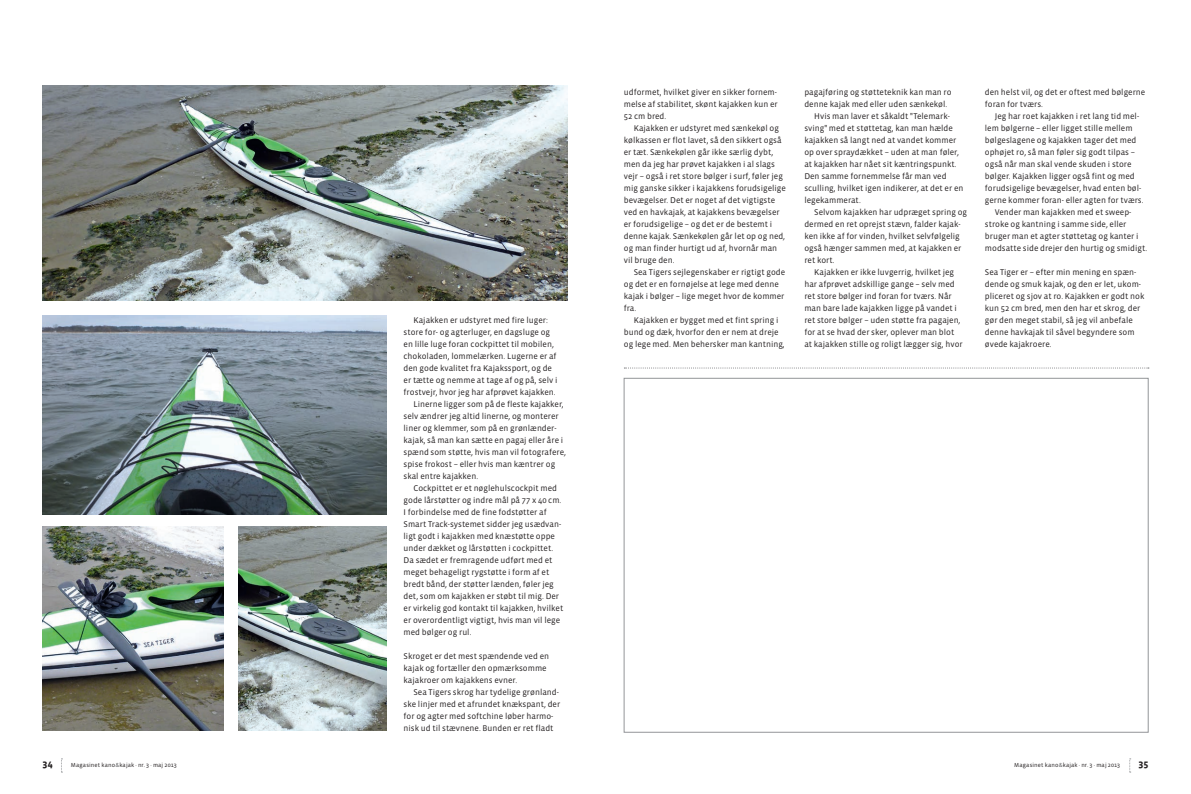
<style>
.page{position:relative;width:1191px;height:794px;background:#fff}
.page>*{position:absolute;margin:0;border:0;box-sizing:border-box;transform-origin:0 0}
.t1{font:700 10px "Vista Sans OT";color:#231f20}
.brødtekst__indryk{font:8.5px/12px "Vista Sans OT";color:#231f20}
.brødtekst{font:8.5px/12px "Vista Sans OT";color:#231f20}
.t2{font:6px "Vista Sans OT";letter-spacing:.025em;color:#231f20}
.s1{color:#57585a}
</style>
<div class="page">
<svg style="left:61px;top:758px;width:1px;height:14px"></svg>
<svg style="left:1129px;top:758px;width:1px;height:14px"></svg>
<img style="left:43px;top:315px;width:343px;height:199px">
<img style="left:43px;top:85px;width:524px;height:216px">
<img style="left:43px;top:526px;width:180px;height:204px">
<img style="left:238px;top:526px;width:148px;height:204px">
<svg style="left:624px;top:367px;width:525px;height:1px"></svg>
<div style="left:624px;top:378px;width:524px;height:354px;background:#fff;border:1px solid #939598"></div>
<p class="brødtekst__indryk" style="left:403px;top:314px;width:155px;text-indent:10px">Kajakken er udstyret med fire luger: store for- og agterluger, en dagsluge og en lille luge foran cockpittet til mobilen, chokoladen, lommelærken. Lugerne er af den gode kvalitet fra Kajakssport, og de er tætte og nemme at tage af og på, selv i frostvejr, hvor jeg har afprøvet kajakken.</p>
<p class="brødtekst__indryk" style="left:403px;top:398px;width:164px;text-indent:10px">Linerne ligger som på de fleste kajakker, selv ændrer jeg altid linerne, og monterer liner og klemmer, som på en grønlænder&shy;kajak, så man kan sætte en pagaj eller åre i spænd som støtte, hvis man vil fotografere, spise frokost – eller hvis man kæntrer og skal entre kajakken.</p>
<p class="brødtekst__indryk" style="left:403px;top:482px;width:161px;text-indent:10px">Cockpittet er et nøglehulscockpit med gode lårstøtter og indre mål på 77 x 40 cm.<br>I forbindelse med de fine fodstøtter af Smart Track-systemet sidder jeg usædvan&shy;ligt godt i kajakken med knæstøtte oppe under dækket og lårstøtten i cockpittet.<br>Da sædet er fremragende udført med et meget behageligt rygstøtte i form af et bredt bånd, der støtter lænden, føler jeg det, som om kajakken er støbt til mig. Der er virkelig god kontakt til kajakken, hvilket er overordentligt vigtigt, hvis man vil lege med bølger og rul.</p>
<p class="brødtekst" style="left:403px;top:650px;width:147px">Skroget er det mest spændende ved en kajak og fortæller den opmærksomme kajakroer om kajakkens evner.</p>
<p class="brødtekst__indryk" style="left:403px;top:686px;width:158px;text-indent:10px">Sea Tigers skrog har tydelige grønland&shy;ske linjer med et afrundet knækspant, der for og agter med softchine løber harmo&shy;nisk ud til stævnene. Bunden er ret fladt</p>
<p class="brødtekst__indryk" style="left:624px;top:86px;width:155px;text-align:justify">udformet, hvilket giver en sikker fornem&shy;melse af stabilitet, skønt kajakken kun er 52 cm bred.</p>
<p class="brødtekst__indryk" style="left:624px;top:122px;width:164px;text-indent:10px">Kajakken er udstyret med sænkekøl og kølkassen er flot lavet, så den sikkert også er tæt. Sænkekølen går ikke særlig dybt, men da jeg har prøvet kajakken i al slags vejr – også i ret store bølger i surf, føler jeg mig ganske sikker i kajakkens forudsigelige bevægelser. Det er noget af det vigtigste ved en havkajak, at kajakkens bevægelser er forudsigelige – og det er de bestemt i denne kajak. Sænkekølen går let op og ned, og man finder hurtigt ud af, hvornår man vil bruge den.</p>
<p class="brødtekst__indryk" style="left:624px;top:266px;width:163px;text-indent:10px">Sea Tigers sejlegenskaber er rigtigt gode og det er en fornøjelse at lege med denne kajak i bølger – lige meget hvor de kommer fra.</p>
<p class="brødtekst__indryk" style="left:624px;top:314px;width:162px;text-indent:10px">Kajakken er bygget med et fint spring i bund og dæk, hvorfor den er nem at dreje og lege med. Men behersker man kantning,</p>
<p class="brødtekst__indryk" style="left:804px;top:86px;width:149px">pagajføring og støtteteknik kan man ro denne kajak med eller uden sænkekøl.</p>
<p class="brødtekst__indryk" style="left:804px;top:110px;width:160px;text-indent:10px">Hvis man laver et såkaldt "Telemark&shy;sving" med et støttetag, kan man hælde kajakken så langt ned at vandet kommer op over spraydækket – uden at man føler, at kajakken har nået sit kæntringspunkt.<br>Den samme fornemmelse får man ved sculling, hvilket igen indikerer, at det er en legekammerat.</p>
<p class="brødtekst__indryk" style="left:804px;top:206px;width:164px;text-indent:10px">Selvom kajakken har udpræget spring og dermed en ret oprejst stævn, falder kajak&shy;ken ikke af for vinden, hvilket selvfølgelig også hænger sammen med, at kajakken er ret kort.</p>
<p class="brødtekst__indryk" style="left:804px;top:266px;width:160px;text-indent:10px">Kajakken er ikke luvgerrig, hvilket jeg har afprøvet adskillige gange – selv med ret store bølger ind foran for tværs. Når man bare lade kajakken ligge på vandet i ret store bølger – uden støtte fra pagajen, for at se hvad der sker, oplever man blot at kajakken stille og roligt lægger sig, hvor</p>
<p class="brødtekst__indryk" style="left:985px;top:86px;width:162px">den helst vil, og det er oftest med bølgerne foran for tværs.</p>
<p class="brødtekst__indryk" style="left:985px;top:110px;width:160px;text-indent:10px">Jeg har roet kajakken i ret lang tid mel&shy;lem bølgerne – eller ligget stille mellem bølgeslagene og kajakken tager det med ophøjet ro, så man føler sig godt tilpas – også når man skal vende skuden i store bølger. Kajakken ligger også fint og med forudsigelige bevægelser, hvad enten bøl&shy;gerne kommer foran- eller agten for tværs.</p>
<p class="brødtekst__indryk" style="left:985px;top:206px;width:164px;text-indent:10px">Vender man kajakken med et sweep&shy;stroke og kantning i samme side, eller bruger man et agter støttetag og kanter i modsatte side drejer den hurtig og smidigt.</p>
<p class="brødtekst" style="left:985px;top:266px;width:161px">Sea Tiger er – efter min mening en spæn&shy;dende og smuk kajak, og den er let, ukom&shy;pliceret og sjov at ro. Kajakken er godt nok kun 52 cm bred, men den har et skrog, der gør den meget stabil, så jeg vil anbefale denne havkajak til såvel begyndere som øvede kajakroere.</p>
<p class="t1" style="left:43px;top:759px;width:12px">34</p>
<p class="t2" style="left:71px;top:762px;width:107px">Magasinet kano<span class="s1">&amp;</span>kajak · nr. 3 · maj 2013</p>
<p class="t2" style="left:1014px;top:762px;width:107px">Magasinet kano<span class="s1">&amp;</span>kajak · nr. 3 · maj 2013</p>
<p class="t1" style="left:1138px;top:759px;width:11px">35</p>
</div>
